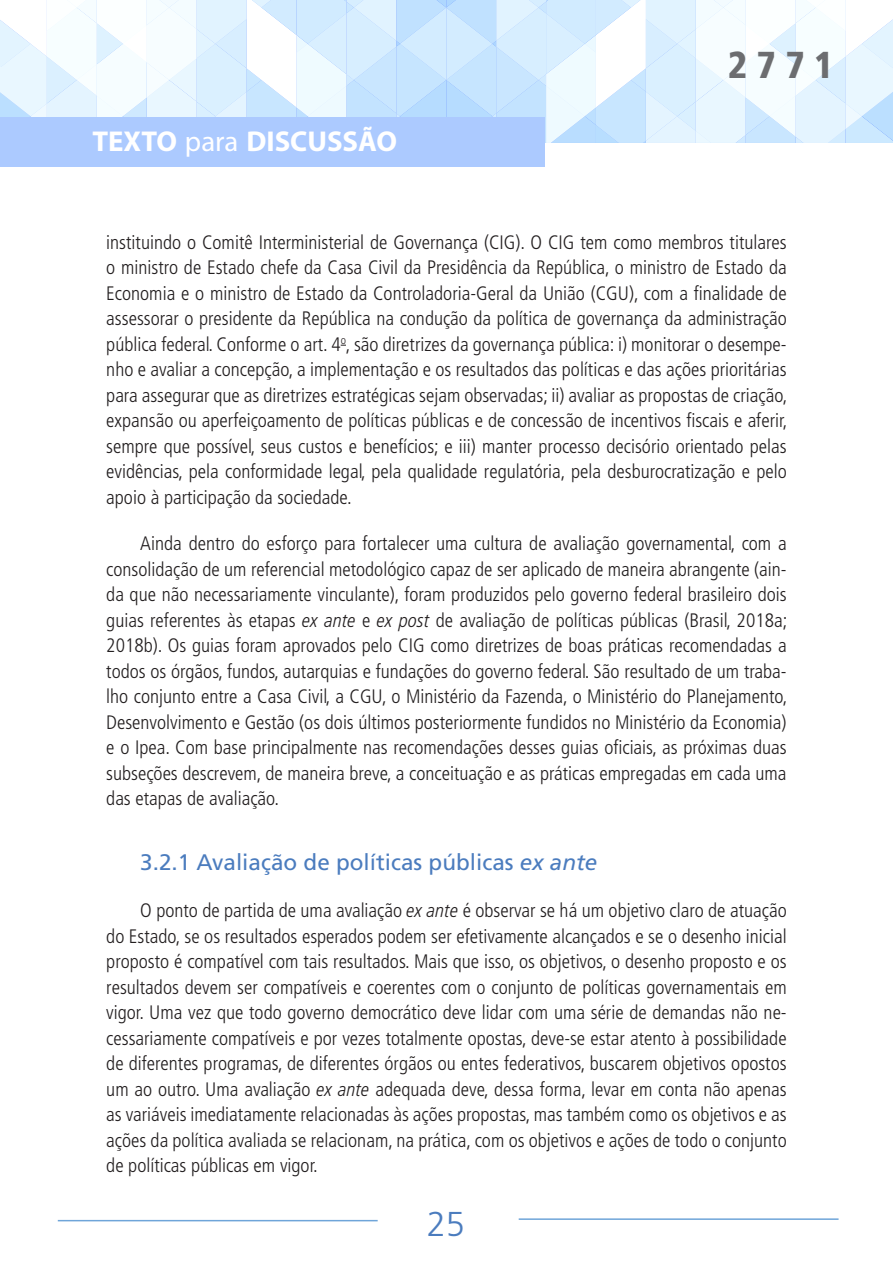
<style>
.page{position:relative;width:893px;height:1263px;background:#fff}
.page>*{position:absolute;margin:0;border:0;box-sizing:border-box;transform-origin:0 0}
.t1{font:900 condensed 37.5px "Frutiger LT Pro";color:#6c6d70}
.t2{font:300 34.5px "Frutiger LT Pro";color:#4b7cbe}
.t3{font:700 28.8px "Myriad Pro";color:#fff}
.titulo_3{font:22.5px "Frutiger LT Pro";color:#4b7cbe}
.texto_corrido{font:300 condensed 19.5px/25.5px "Frutiger LT Pro";color:#231f20;text-align:justify}
.s1{font-weight:400}
.s2{font-style:italic}
</style>
<div class="page">
<svg style="left:0;top:0;width:893px;height:143px"></svg>
<div style="left:0;top:118px;width:545px;height:49px;background:#accaff"></div>
<hr style="left:519px;top:1218px;width:319px;height:2px;background:#6fa5d9">
<hr style="left:58px;top:1220px;width:320px;height:1px;background:#6fa5d9">
<h3 class="t3" style="left:92px;top:122px;width:306px">TEXTO <span class="s1">para</span> DISCUSSÃO</h3>
<h1 class="t1" style="left:728px;top:42px;width:108px">2771</h1>
<p class="texto_corrido" style="left:106px;top:229px;width:683px">instituindo o Comitê Interministerial de Governança (CIG). O CIG tem como membros titulares o ministro de Estado chefe da Casa Civil da Presidência da República, o ministro de Estado da Economia e o ministro de Estado da Controladoria-Geral da União (CGU), com a finalidade de assessorar o presidente da República na condução da política de governança da administração pública federal. Conforme o art. 4<sup>o</sup>, são diretrizes da governança pública: i) monitorar o desempe&shy;nho e avaliar a concepção, a implementação e os resultados das políticas e das ações prioritárias para assegurar que as diretrizes estratégicas sejam observadas; ii) avaliar as propostas de criação, expansão ou aperfeiçoamento de políticas públicas e de concessão de incentivos fiscais e aferir, sempre que possível, seus custos e benefícios; e iii) manter processo decisório orientado pelas evidências, pela conformidade legal, pela qualidade regulatória, pela desburocratização e pelo apoio à participação da sociedade.</p>
<p class="texto_corrido" style="left:106px;top:531px;width:683px;text-indent:34px">Ainda dentro do esforço para fortalecer uma cultura de avaliação governamental, com a consolidação de um referencial metodológico capaz de ser aplicado de maneira abrangente (ain&shy;da que não necessariamente vinculante), foram produzidos pelo governo federal brasileiro dois guias referentes às etapas <span class="s2">ex ante</span> e <span class="s2">ex post</span> de avaliação de políticas públicas (Brasil, 2018a; 2018b). Os guias foram aprovados pelo CIG como diretrizes de boas práticas recomendadas a todos os órgãos, fundos, autarquias e fundações do governo federal. São resultado de um traba&shy;lho conjunto entre a Casa Civil, a CGU, o Ministério da Fazenda, o Ministério do Planejamento, Desenvolvimento e Gestão (os dois últimos posteriormente fundidos no Ministério da Economia) e o Ipea. Com base principalmente nas recomendações desses guias oficiais, as próximas duas subseções descrevem, de maneira breve, a conceituação e as práticas empregadas em cada uma das etapas de avaliação.</p>
<p class="titulo_3" style="left:140px;top:849px;width:459px">3.2.1 Avaliação de políticas públicas <span class="s2">ex ante</span></p>
<p class="texto_corrido" style="left:106px;top:898px;width:682px;text-indent:34px">O ponto de partida de uma avaliação <span class="s2">ex ante</span> é observar se há um objetivo claro de atuação do Estado, se os resultados esperados podem ser efetivamente alcançados e se o desenho inicial proposto é compatível com tais resultados. Mais que isso, os objetivos, o desenho proposto e os resultados devem ser compatíveis e coerentes com o conjunto de políticas governamentais em vigor. Uma vez que todo governo democrático deve lidar com uma série de demandas não ne&shy;cessariamente compatíveis e por vezes totalmente opostas, deve-se estar atento à possibilidade de diferentes programas, de diferentes órgãos ou entes federativos, buscarem objetivos opostos um ao outro. Uma avaliação <span class="s2">ex ante</span> adequada deve, dessa forma, levar em conta não apenas as variáveis imediatamente relacionadas às ações propostas, mas também como os objetivos e as ações da política avaliada se relacionam, na prática, com os objetivos e ações de todo o conjunto de políticas públicas em vigor.</p>
<h2 class="t2" style="left:427px;top:1204px;width:40px">25</h2>
</div>
